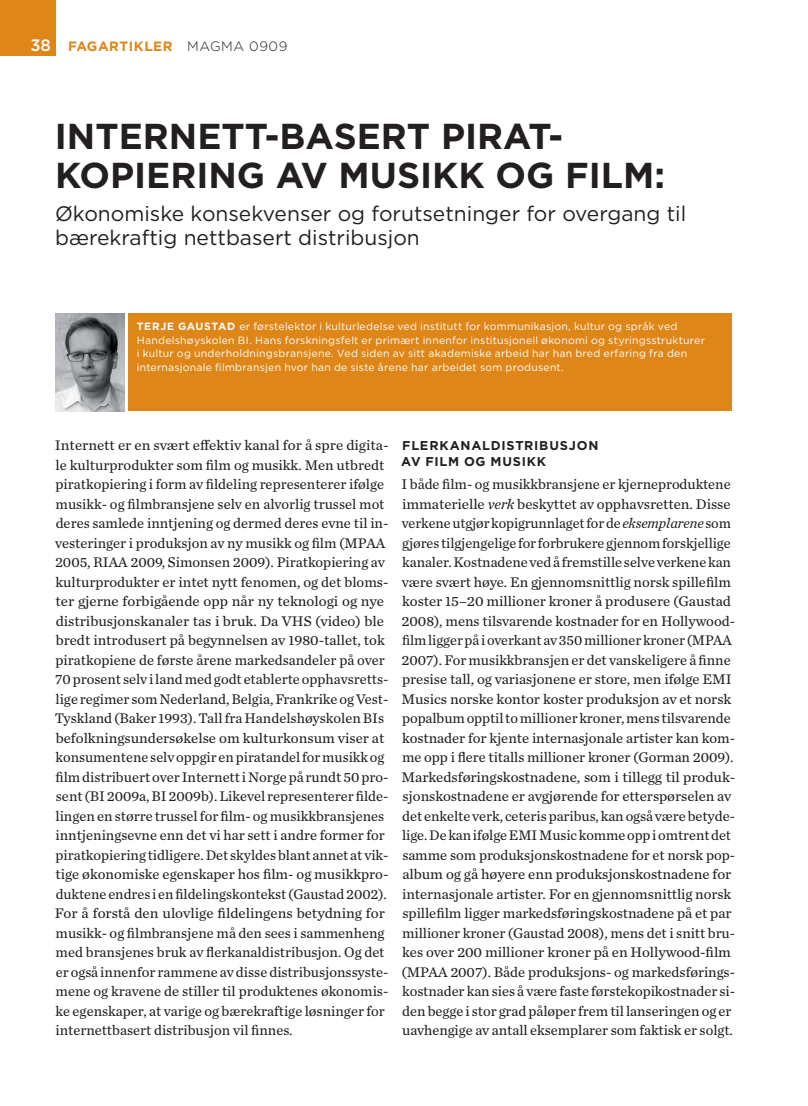
<style>
.page{position:relative;width:808px;height:1106px;background:#fff}
.page>*{position:absolute;margin:0;border:0;box-sizing:border-box;transform-origin:0 0}
.kt{font:700 36px/39px "Gotham";color:#231f20}
.ku{font:21px/24px "Gotham";color:#231f20}
.Pagina{font:500 16.5px "Gotham";color:#fff}
.b1f{font:14.55px/19.5px "Chronicle Text G2";letter-spacing:-.005em;color:#231f20}
.Kolumne{font:700 13.5px "Gotham";letter-spacing:.04em;color:#df8619}
.m1{font:700 12.75px/15.8px "Gotham";letter-spacing:.06em;color:#231f20}
.Byline_i_boks{font:10.5px/13.5px "Gotham";letter-spacing:.02em;color:#fff}
.s1{font-weight:300;color:#231f20}
.s2{font-weight:700}
.s3{font-style:italic}
</style>
<div class="page">
<div style="left:0;top:0;width:55px;height:55px;background:#df8619"></div>
<div style="left:128px;top:313px;width:603px;height:98px;background:#df8619"></div>
<img style="left:55px;top:313px;width:70px;height:98px">
<p class="Pagina" style="left:30px;top:34px;width:22px">38</p>
<p class="Kolumne" style="left:68px;top:37px;width:221px">FAGARTIKLER <span class="s1">MAGMA 0909</span></p>
<p class="kt" style="left:55px;top:117px;width:612px">INTERNETT-BASERT PIRAT-<br>KOPIERING AV MUSIKK OG FILM:</p>
<p class="ku" style="left:55px;top:201px;width:633px">Øko-no-mis-ke kon-se-kven-ser og for-ut-set-nin-ger for over-gang til bæ-re-kraf-tig nett-ba-sert dis-tri-bu-sjon</p>
<p class="Byline_i_boks" style="left:137px;top:320px;width:570px"><span class="s2">TERJE GAUSTAD</span> er førstelektor i kulturledelse ved institutt for kommunikasjon, kultur og språk ved Handelshøyskolen BI. Hans forskningsfelt er primært innenfor institusjonell økonomi og styringsstrukturer i kultur og underholdningsbransjene. Ved siden av sitt akademiske arbeid har han bred erfaring fra den internasjonale filmbransjen hvor han de siste årene har arbeidet som produsent.</p>
<p class="b1f" style="left:55px;top:435px;width:335px">In-ter-nett er en svært efek-tiv ka-nal for å spre di-gi-ta&shy;le kul-tur-pro-duk-ter som film og mu-sikk. Men ut-bredt pi-rat-ko-pie-ring i form av fil-de-ling re-pre-sen-te-rer iføl-ge mu-sikk- og film-bran-sje-ne selv en al-vor-lig trus-sel mot de-res sam-le-de inn-tje-ning og der-med de-res evne til in&shy;ves-te-rin-ger i pro-duk-sjon av ny mu-sikk og film (MPAA 2005, RIAA 2009, Si-mon-sen 2009). Pi-rat-ko-pie-ring av kul-tur-pro-duk-ter er in-tet nytt fe-no-men, og det bloms&shy;ter gjer-ne for-bi-gå-en-de opp når ny tek-no-lo-gi og nye dis-tri-bu-sjons-ka-na-ler tas i bruk. Da VHS (vi-deo) ble bredt in-tro-du-sert på be-gyn-nel-sen av 1980-tal-let, tok pi-rat-ko-pi-ene de første åre-ne mar-keds-an-de-ler på over 70pro-sent selv ilandmedgodt etab-ler-teopp-havs-retts&shy;li-ge re-gi-mer somNe-der-land,Bel-gia,Frank-ri-keogVest-Tysk-land (Ba-ker 1993).TallfraHan-dels-høy-sko-lenBIs be-folk-nings-un-der-sø-kel-se om kul-tur-kon-sum vi-ser at kon-su-men-te-ne selvopp-gir enpi-rat-an-delformu-sikkog filmdis-tri-bu-ertover In-ter-nettiNor-gepå rundt 50pro&shy;sent(BI2009a,BI2009b).Li-ke-vel re-pre-sen-te-rerfil-de&shy;lin-gen en stør-re trus-selfor film- og mu-sikk-bran-sje-nes inn-tje-nings-ev-ne enn det vi har sett i and-re for-mer for pi-rat-ko-pie-ring tid-li-ge-re.Det skyl-desblant an-net at vik&shy;ti-ge øko-no-mis-ke egen-ska-per hos film- og mu-sikk-pro&shy;duk-te-ne end-res i enfil-de-lings-kon-tekst(Gau-stad2002).<br>For å for-stå den ulov-li-ge fil-de-lin-gens be-tyd-ning for mu-sikk- og film-bran-sje-ne må den sees i sam-men-heng med bran-sje-nes bruk av fler-ka-nal-dis-tri-bu-sjon. Og det er også in-nen-for ram-me-ne av dis-se dis-tri-bu-sjons-sy-ste&shy;me-ne og kra-ve-ne de stil-ler til pro-duk-te-nes øko-no-mis&shy;ke egen-ska-per, at va-ri-ge og bæ-re-kraf-ti-ge løs-nin-ger for in-ter-nett-ba-sert dis-tri-bu-sjon vil fin-nes.</p>
<p class="m1" style="left:401px;top:437px;width:199px">FLERKANALDISTRIBUSJON<br>AV FILM OG MUSIKK</p>
<p class="b1f" style="left:401px;top:474px;width:335px">I både film- og mu-sikk-bran-sje-ne er kjer-ne-pro-duk-te-ne im-ma-te-ri-el-le <span class="s3">verk</span> be-skyt-tet av opp-havs-ret-ten. Dis-se ver-ke-neut-gjørko-pi-grunn-la-getforde<span class="s3">eks-em-pla-re-ne</span> som gjø-res til-gjen-ge-li-gefor for-bru-ke-regjen-nomfor-skjel-li-ge ka-na-ler.Kost-na-de-nevedå frem-stil-le sel-vever-ke-nekan være svært høye. En gjen-nom-snitt-lig norsk spil-le-film kos-ter 15–20 mil-li-oner kro-ner å pro-du-se-re (Gau-stad 2008), mens til-sva-ren-de kost-na-der for en Hol-ly-wood&shy;filmlig-gerpåiover-kantav350mil-li-onerkro-ner (MPAA 2007). For mu-sikk-bran-sjen er det van-ske-li-ge-re å fin-ne pre-si-se tall, og va-ria-sjo-ne-ne er sto-re, men iføl-ge EMI Mu-sics nor-ske kon-tor kos-ter pro-duk-sjon av et norsk pop-al-bumopp-tiltomil-li-onerkro-ner,mens til-sva-ren-de kost-na-der for kjen-te in-ter-na-sjo-na-le ar-tis-ter kan kom&shy;me opp i flere ti-talls mil-li-oner kro-ner (Gor-man 2009).<br>Mar-keds-fø-rings-kost-na-de-ne, som i til-legg til pro-duk&shy;sjons-kost-na-de-ne er av-gjø-ren-de for et-ter-spør-se-len av det en-kel-te verk, ceterisparibus, kanogså værebe-ty-de&shy;li-ge.Dekaniføl-geEMIMu-sickom-meoppiom-trentdet sam-me som pro-duk-sjons-kost-na-de-ne for et norsk pop&shy;al-bum og gå høy-ere enn pro-duk-sjons-kost-na-de-ne for in-ter-na-sjo-na-le ar-tis-ter. For en gjen-nom-snitt-lig norsk spil-le-film lig-ger mar-keds-fø-rings-kost-na-de-ne på et par mil-li-oner kro-ner (Gau-stad 2008), mens det i snitt bru&shy;kes over 200 mil-li-oner kro-ner på en Hol-ly-wood-film (MPAA 2007). Både pro-duk-sjons- og mar-keds-fø-rings&shy;kost-na-der kansies å være fas-te før-s-te-ko-pi-kost-na-der si&shy;den beg-ge i stor grad på-lø-per frem til lan-se-rin-gen og er uav-hen-gi-ge av an-tall eks-em-pla-rer som fak-tisk er solgt.</p>
</div>
